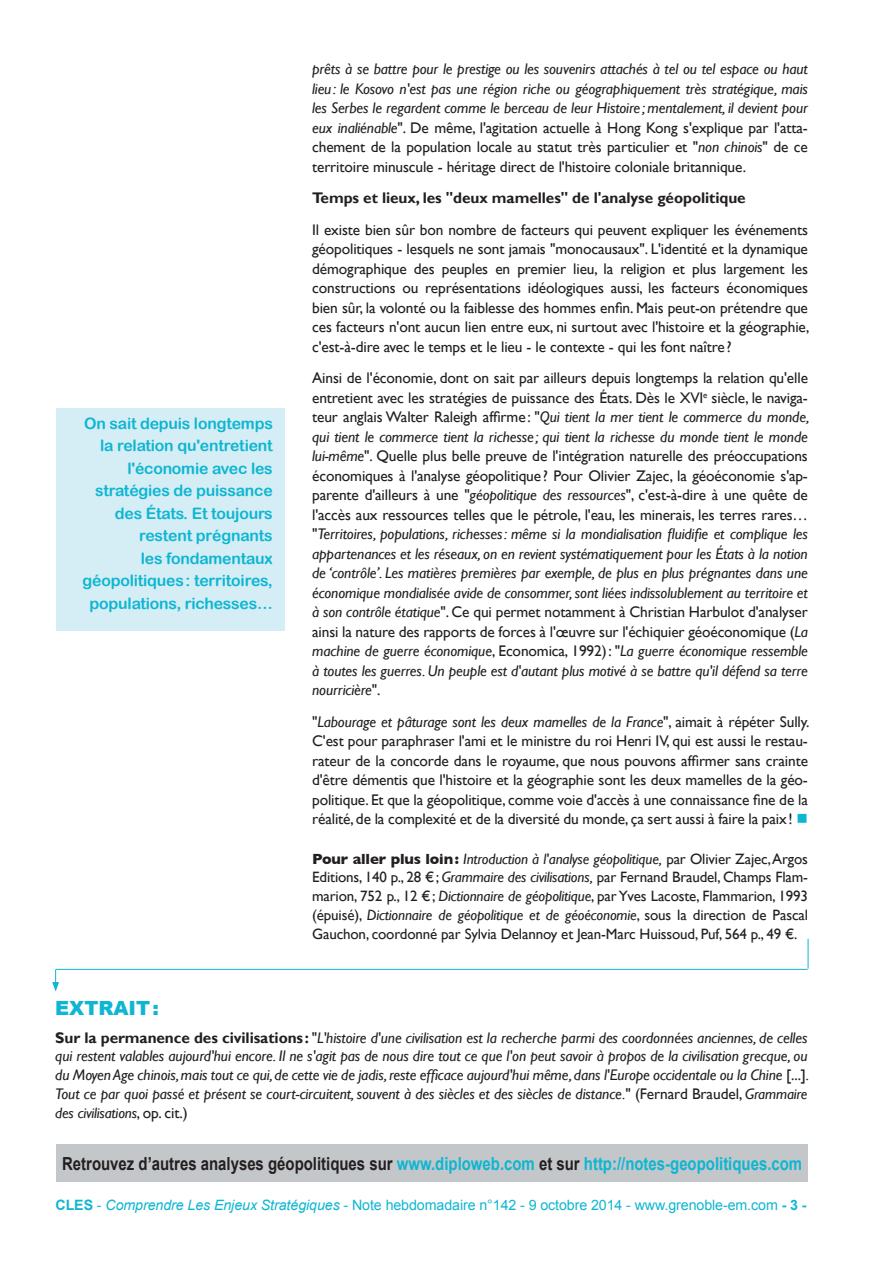
<style>
.page{position:relative;width:893px;height:1263px;background:#fff}
.page>*{position:absolute;margin:0;border:0;box-sizing:border-box;transform-origin:0 0}
.t1{font:900 19.5px "Arial";letter-spacing:-.005em;color:#0db6d2}
.t2{font:700 18px "Arial";color:#231f20;scale:.83 1}
.t3{font:15.75px/22.5px "Arial Rounded MT Bold";letter-spacing:-.01em;color:#0db6d2;text-align:right}
.t4{font:italic 15.3px/19.5px "Gill Sans";letter-spacing:-.01em;color:#231f20;text-align:justify}
.t5{font:15.3px/19.5px "Gill Sans";letter-spacing:-.01em;color:#231f20;text-align:justify}
.t6{font:700 15.3px "Gill Sans";letter-spacing:-.005em;color:#231f20}
.t7{font:15px/18.8px "Gill Sans";letter-spacing:-.01em;color:#231f20;text-align:justify}
.t8{font:italic 15px "Gill Sans";letter-spacing:-.01em;color:#231f20}
.t9{font:14.25px "Arial";letter-spacing:-.005em;color:#0db6d2}
.s1{font-style:normal}
.s2{font-style:italic}
.s3{color:#0db6d2}
.s4{font-weight:700}
.s5{font-weight:700;font-style:normal}
.s6{font-size:15px}
.s7{font-style:normal;font-size:15.3px}
</style>
<div class="page">
<div style="left:56px;top:408px;width:228px;height:223px;background:#d5edf4"></div>
<hr style="left:56px;top:969px;width:751px;height:1px;background:#0db6d2">
<svg style="left:52px;top:970px;width:7px;height:21px"></svg>
<hr style="left:808px;top:939px;width:1px;height:30px;background:#0db6d2">
<div style="left:56px;top:1144px;width:752px;height:37px;background:#c3c7c9"></div>
<p class="t3" style="left:83px;top:412px;width:192px">On sait depuis longtemps la relation qu'entretient l'économie avec les stratégies de puissance des États. Et toujours restent prégnants<br>les fondamentaux géopolitiques: territoires, populations, richesses…</p>
<p class="t4" style="left:312px;top:60px;width:497px">prêts à se battre pour le prestige ou les souvenirs attachés à tel ou tel espace ou haut lieu: le Kosovo n'est pas une région riche ou géographiquement très stratégique, mais les Serbes le regardent comme le berceau de leur Histoire ; mentalement, il devient pour eux inaliénable<span class="s1">". De même, l'agitation actuelle à Hong Kong s'explique par l'atta&shy;chement de la population locale au statut très particulier et "</span>non chinois<span class="s1">" de ce territoire minuscule - héritage direct de l'histoire coloniale britannique.</span></p>
<p class="t6" style="left:312px;top:189px;width:435px">Temps et lieux, les "deux mamelles" de l'analyse géopolitique</p>
<p class="t5" style="left:312px;top:220px;width:499px">Il existe bien sûr bon nombre de facteurs qui peuvent expliquer les événements géopolitiques - lesquels ne sont jamais "monocausaux". L'identité et la dynamique démographique des peuples en premier lieu, la religion et plus largement les constructions ou représentations idéologiques aussi, les facteurs économiques bien sûr, la volonté ou la faiblesse des hommes enfin. Mais peut-on prétendre que ces facteurs n'ont aucun lien entre eux, ni surtout avec l'histoire et la géographie, c'est-à-dire avec le temps et le lieu - le contexte - qui les font naître?</p>
<p class="t4" style="left:312px;top:369px;width:499px"><span class="s1">Ainsi de l'économie, dont on sait par ailleurs depuis longtemps la relation qu'elle entretient avec les stratégies de puissance des États. Dès le XVI</span><sup>e</sup> <span class="s1">siècle, le naviga&shy;teur anglais Walter Raleigh affirme: "</span>Qui tient la mer tient le commerce du monde, qui tient le commerce tient la richesse ; qui tient la richesse du monde tient le monde lui-même<span class="s1">". Quelle plus belle preuve de l'intégration naturelle des préoccupations économiques à l'analyse géopolitique? Pour Olivier Zajec, la géoéconomie s'ap&shy;parente d'ailleurs à une "</span>géopolitique des ressources<span class="s1">", c'est-à-dire à une quête de l'accès aux ressources telles que le pétrole, l'eau, les minerais, les terres rares… "</span>Territoires, populations, richesses: même si la mondialisation fluidifie et complique les appartenances et les réseaux, on en revient systématiquement pour les États à la notion de ‘contrôle’. Les matières premières par exemple, de plus en plus prégnantes dans une économique mondialisée avide de consommer, sont liées indissolublement au territoire et à son contrôle étatique<span class="s1">". Ce qui permet notamment à Christian Harbulot d'analyser ainsi la nature des rapports de forces à l'œuvre sur l'échiquier géoéconomique (</span>La machine de guerre économique<span class="s1">, Economica, 1992): "</span>La guerre économique ressemble à toutes les guerres. Un peuple est d'autant plus motivé à se battre qu'il défend sa terre nourricière<span class="s1">".</span></p>
<p class="t5" style="left:312px;top:712px;width:499px">"<span class="s2">Labourage et pâturage sont les deux mamelles de la France</span>", aimait à répéter Sully.<br>C'est pour paraphraser l'ami et le ministre du roi Henri IV, qui est aussi le restau&shy;rateur de la concorde dans le royaume, que nous pouvons affirmer sans crainte d'être démentis que l'histoire et la géographie sont les deux mamelles de la géo&shy;politique. Et que la géopolitique, comme voie d'accès à une connaissance fine de la réalité, de la complexité et de la diversité du monde, ça sert aussi à faire la paix! <span class="s3">■</span></p>
<p class="t7" style="left:312px;top:849px;width:497px"><span class="s4">Pour aller plus loin:</span> <span class="s2">Introduction à l'analyse géopolitique,</span> par Olivier Zajec, Argos Editions, 140 p., 28 €; <span class="s2">Grammaire des civilisations,</span> par Fernand Braudel, Champs Flam&shy;marion, 752 p., 12 €; <span class="s2">Dictionnaire de géopolitique</span>, par Yves Lacoste, Flammarion, 1993 (épuisé), <span class="s2">Dictionnaire de géopolitique et de géoéconomie</span>, sous la direction de Pascal Gauchon, coordonné par Sylvia Delannoy et Jean-Marc Huissoud, Puf, 564 p., 49 €.</p>
<p class="t1" style="left:55px;top:994px;width:105px">EXTRAIT:</p>
<p class="t4" style="left:55px;top:1028px;width:755px;line-height:18.8px"><span class="s5">Sur la permanence des civilisations :</span> <span class="s1">"</span>L'histoire d'une civilisation est la recherche parmi des coordonnées anciennes, de celles qui restent valables aujourd'hui encore. Il ne s'agit pas de nous dire tout ce que l'on peut savoir à propos de la civilisation grecque, ou du Moyen Age chinois, mais tout ce qui, de cette vie de jadis, reste efficace aujourd'hui même, dans l'Europe occidentale ou la Chine <span class="s1">[...]</span>.<br>Tout ce par quoi passé et présent se court-circuitent, souvent à des siècles et des siècles de distance.<span class="s1">" (Fernard Braudel,</span> <span class="s6">Grammaire</span></p>
<p class="t8" style="left:55px;top:1104px;width:134px">des civilisations<span class="s7">, op. cit.)</span></p>
<p class="t2" style="left:62px;top:1152px;width:893px">Retrouvez d’autres analyses géopolitiques sur <span class="s3">www.diploweb.com</span> et sur <span class="s3">http://notes-geopolitiques.com</span></p>
<p class="t9" style="left:56px;top:1195px;width:753px"><span class="s4">CLES</span> - <span class="s2">Comprendre Les Enjeux Stratégiques</span> - Note hebdomadaire n°142 - 9 octobre 2014 - www.grenoble-em.com <span class="s4">- 3 -</span></p>
</div>
